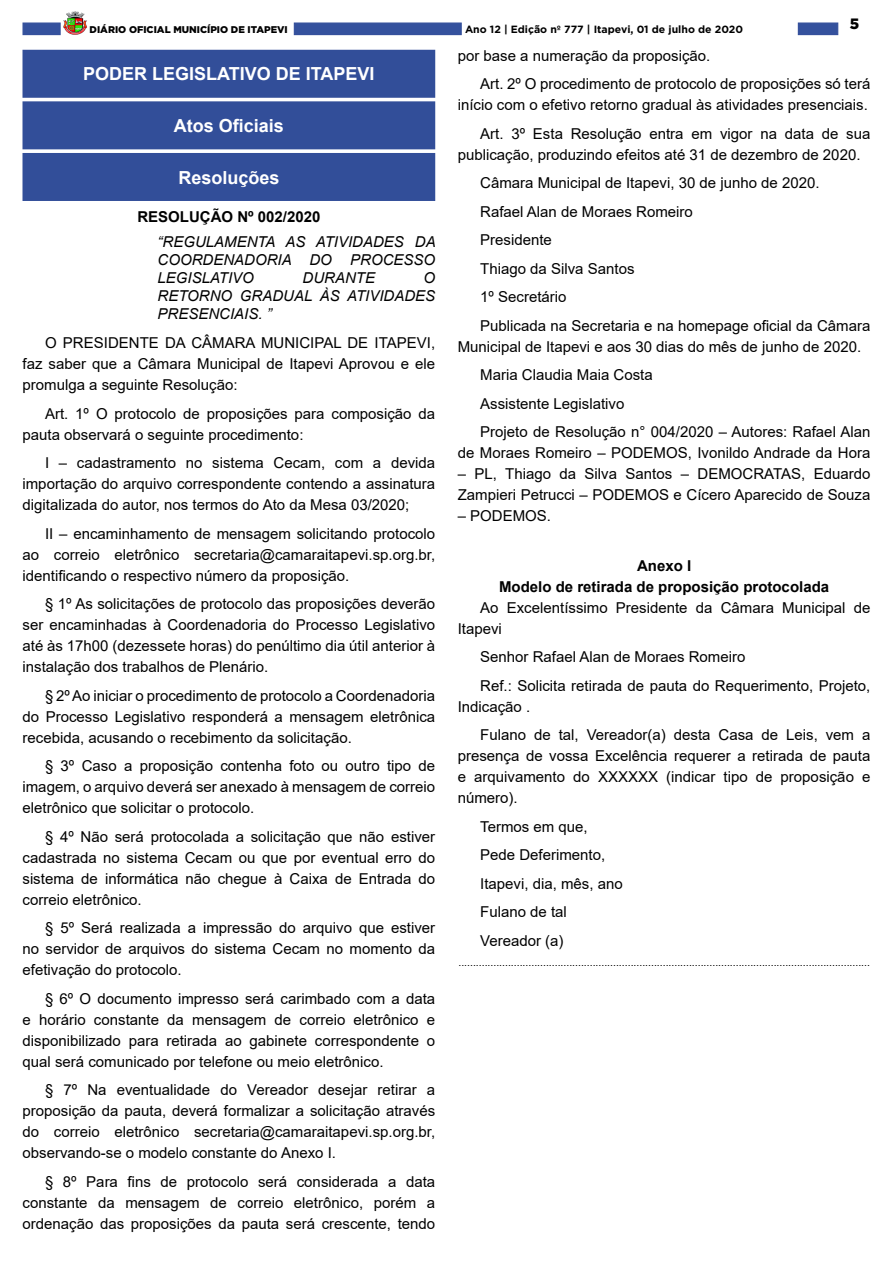
<style>
.page{position:relative;width:893px;height:1263px;background:#fff}
.page>*{position:absolute;margin:0;border:0;box-sizing:border-box;transform-origin:0 0}
.t1{font:700 18px "Arial";color:#fff}
._2_-_Corpo{font:15px/21px "Arial";color:#000;text-align:justify}
._3_-_Ementa{font:italic 15px/18px "Arial";color:#000;text-align:justify}
._1_-_Cabeçalho{font:700 15px "Arial";color:#000}
.t2{font:900 15px "Gotham";color:#000}
._4_-_Fim{font:10.5px "Arial";color:#000}
.t3{font:700 10.5px "Gotham";color:#000}
.t4{font:900 9.75px "Gotham";color:#000}
</style>
<div class="page">
<div style="left:22px;top:23px;width:39px;height:12px;background:#34519d;border:1px solid #334f9b"></div>
<div style="left:798px;top:23px;width:40px;height:12px;background:#34519d"></div>
<img style="left:63px;top:11px;width:24px;height:24px">
<div style="left:294px;top:23px;width:168px;height:12px;background:#34519d"></div>
<div style="left:23px;top:50px;width:412px;height:47px;background:#324e99"></div>
<div style="left:22px;top:50px;width:413px;height:48px;border:1px solid #324e99"></div>
<div style="left:23px;top:102px;width:412px;height:47px;background:#324e99"></div>
<div style="left:22px;top:101px;width:413px;height:48px;border:1px solid #324e99"></div>
<div style="left:23px;top:154px;width:412px;height:46px;background:#324e99"></div>
<div style="left:22px;top:153px;width:413px;height:48px;border:1px solid #324e99"></div>
<p class="t4" style="left:90px;top:23px;width:200px">DIÁRIO OFICIAL MUNICÍPIO DE ITAPEVI</p>
<p class="t3" style="left:465px;top:22px;width:280px">Ano 12 | Edição nº 777 | Itapevi, 01 de julho de 2020</p>
<p class="t2" style="left:850px;top:13px;width:11px">5</p>
<p class="t1" style="left:83px;top:61px;width:293px">PODER LEGISLATIVO DE ITAPEVI</p>
<p class="t1" style="left:174px;top:113px;width:112px">Atos Oficiais</p>
<p class="t1" style="left:178px;top:164px;width:103px">Resoluções</p>
<p class="_1_-_Cabeçalho" style="left:137px;top:206px;width:185px">RESOLUÇÃO Nº 002/2020</p>
<p class="_3_-_Ementa" style="left:158px;top:233px;width:280px">“REGULAMENTA AS ATIVIDADES DA COORDENADORIA DO PROCESSO LEGISLATIVO</p>
<p class="_3_-_Ementa" style="left:158px;top:269px;width:279px;text-indent:266px">O RETORNO GRADUAL ÀS ATIVIDADES PRESENCIAIS. ”</p>
<p class="_2_-_Corpo" style="left:22px;top:332px;width:414px;text-indent:22px">O PRESIDENTE DA CÂMARA MUNICIPAL DE ITAPEVI, faz saber que a Câmara Municipal de Itapevi Aprovou e ele promulga a seguinte Resolução:</p>
<p class="_2_-_Corpo" style="left:22px;top:403px;width:414px;text-indent:22px">Art. 1º O protocolo de proposições para composição da pauta observará o seguinte procedimento:</p>
<p class="_2_-_Corpo" style="left:22px;top:452px;width:414px;text-indent:22px">I – cadastramento no sistema Cecam, com a devida importação do arquivo correspondente contendo a assinatura digitalizada do autor, nos termos do Ato da Mesa 03/2020;</p>
<p class="_2_-_Corpo" style="left:22px;top:523px;width:414px;text-indent:22px">II – encaminhamento de mensagem solicitando protocolo ao correio eletrônico secretaria@camaraitapevi.sp.org.br, identificando o respectivo número da proposição.</p>
<p class="_2_-_Corpo" style="left:22px;top:593px;width:414px;text-indent:22px">§ 1º As solicitações de protocolo das proposições deverão ser encaminhadas à Coordenadoria do Processo Legislativo até às 17h00 (dezessete horas) do penúltimo dia útil anterior à instalação dos trabalhos de Plenário.</p>
<p class="_2_-_Corpo" style="left:22px;top:685px;width:414px;text-indent:22px">§ 2º Ao iniciar o procedimento de protocolo a Coordenadoria do Processo Legislativo responderá a mensagem eletrônica recebida, acusando o recebimento da solicitação.</p>
<p class="_2_-_Corpo" style="left:22px;top:755px;width:414px;text-indent:22px">§ 3º Caso a proposição contenha foto ou outro tipo de imagem, o arquivo deverá ser anexado à mensagem de correio eletrônico que solicitar o protocolo.</p>
<p class="_2_-_Corpo" style="left:22px;top:826px;width:414px;text-indent:22px">§ 4º Não será protocolada a solicitação que não estiver cadastrada no sistema Cecam ou que por eventual erro do sistema de informática não chegue à Caixa de Entrada do correio eletrônico.</p>
<p class="_2_-_Corpo" style="left:22px;top:917px;width:414px;text-indent:22px">§ 5º Será realizada a impressão do arquivo que estiver no servidor de arquivos do sistema Cecam no momento da efetivação do protocolo.</p>
<p class="_2_-_Corpo" style="left:22px;top:988px;width:414px;text-indent:22px">§ 6º O documento impresso será carimbado com a data e horário constante da mensagem de correio eletrônico e disponibilizado para retirada ao gabinete correspondente o qual será comunicado por telefone ou meio eletrônico.</p>
<p class="_2_-_Corpo" style="left:22px;top:1079px;width:414px;text-indent:22px">§ 7º Na eventualidade do Vereador desejar retirar a proposição da pauta, deverá formalizar a solicitação através do correio eletrônico secretaria@camaraitapevi.sp.org.br, observando-se o modelo constante do Anexo I.</p>
<p class="_2_-_Corpo" style="left:22px;top:1171px;width:414px;text-indent:22px">§ 8º Para fins de protocolo será considerada a data constante da mensagem de correio eletrônico, porém a ordenação das proposições da pauta será crescente, tendo</p>
<p class="_3_-_Ementa" style="left:302px;top:269px;width:74px">DURANTE</p>
<p class="_2_-_Corpo" style="left:458px;top:45px;width:254px">por base a numeração da proposição.</p>
<p class="_2_-_Corpo" style="left:458px;top:73px;width:414px;text-align:right">Art. 2º O procedimento de protocolo de proposições só terá início com o efetivo retorno gradual às atividades presenciais.</p>
<p class="_2_-_Corpo" style="left:458px;top:123px;width:414px;text-indent:22px">Art. 3º Esta Resolução entra em vigor na data de sua publicação, produzindo efeitos até 31 de dezembro de 2020.</p>
<p class="_2_-_Corpo" style="left:480px;top:172px;width:341px">Câmara Municipal de Itapevi, 30 de junho de 2020.</p>
<p class="_2_-_Corpo" style="left:480px;top:201px;width:214px">Rafael Alan de Moraes Romeiro</p>
<p class="_2_-_Corpo" style="left:480px;top:229px;width:73px">Presidente</p>
<p class="_2_-_Corpo" style="left:480px;top:258px;width:156px">Thiago da Silva Santos</p>
<p class="_2_-_Corpo" style="left:480px;top:286px;width:88px">1º Secretário</p>
<p class="_2_-_Corpo" style="left:458px;top:315px;width:414px;text-indent:22px">Publicada na Secretaria e na homepage oficial da Câmara<br>Municipal de Itapevi e aos 30 dias do mês de junho de 2020.</p>
<p class="_2_-_Corpo" style="left:480px;top:364px;width:174px">Maria Claudia Maia Costa</p>
<p class="_2_-_Corpo" style="left:480px;top:393px;width:146px">Assistente Legislativo</p>
<p class="_2_-_Corpo" style="left:458px;top:421px;width:414px;text-align:right">Projeto de Resolução n° 004/2020 – Autores: Rafael Alan<br>de Moraes Romeiro – PODEMOS, Ivonildo Andrade da Hora</p>
<p class="_2_-_Corpo" style="left:458px;top:463px;width:414px">– PL, Thiago da Silva Santos – DEMOCRATAS, Eduardo<br>Zampieri Petrucci – PODEMOS e Cícero Aparecido de Souza</p>
<p class="_2_-_Corpo" style="left:458px;top:505px;width:95px">– PODEMOS.</p>
<p class="_1_-_Cabeçalho" style="left:637px;top:555px;width:56px">Anexo I</p>
<p class="_1_-_Cabeçalho" style="left:499px;top:576px;width:332px">Modelo de retirada de proposição protocolada</p>
<p class="_2_-_Corpo" style="left:458px;top:597px;width:414px;text-indent:22px">Ao Excelentíssimo Presidente da Câmara Municipal de<br>Itapevi</p>
<p class="_2_-_Corpo" style="left:480px;top:646px;width:267px">Senhor Rafael Alan de Moraes Romeiro</p>
<p class="_2_-_Corpo" style="left:458px;top:675px;width:414px;text-indent:22px">Ref.: Solicita retirada de pauta do Requerimento, Projeto,<br>Indicação .</p>
<p class="_2_-_Corpo" style="left:458px;top:724px;width:414px;text-indent:22px">Fulano de tal, Vereador(a) desta Casa de Leis, vem a presença de vossa Excelência requerer a retirada de pauta e arquivamento do XXXXXX (indicar tipo de proposição e número).</p>
<p class="_2_-_Corpo" style="left:480px;top:816px;width:109px">Termos em que,</p>
<p class="_2_-_Corpo" style="left:480px;top:844px;width:127px">Pede Deferimento,</p>
<p class="_2_-_Corpo" style="left:480px;top:873px;width:144px">Itapevi, dia, mês, ano</p>
<p class="_2_-_Corpo" style="left:480px;top:901px;width:88px">Fulano de tal</p>
<p class="_2_-_Corpo" style="left:480px;top:930px;width:85px">Vereador (a)</p>
<p class="_4_-_Fim" style="left:458px;top:955px;width:413px">.............................................................................................................................................</p>
</div>
